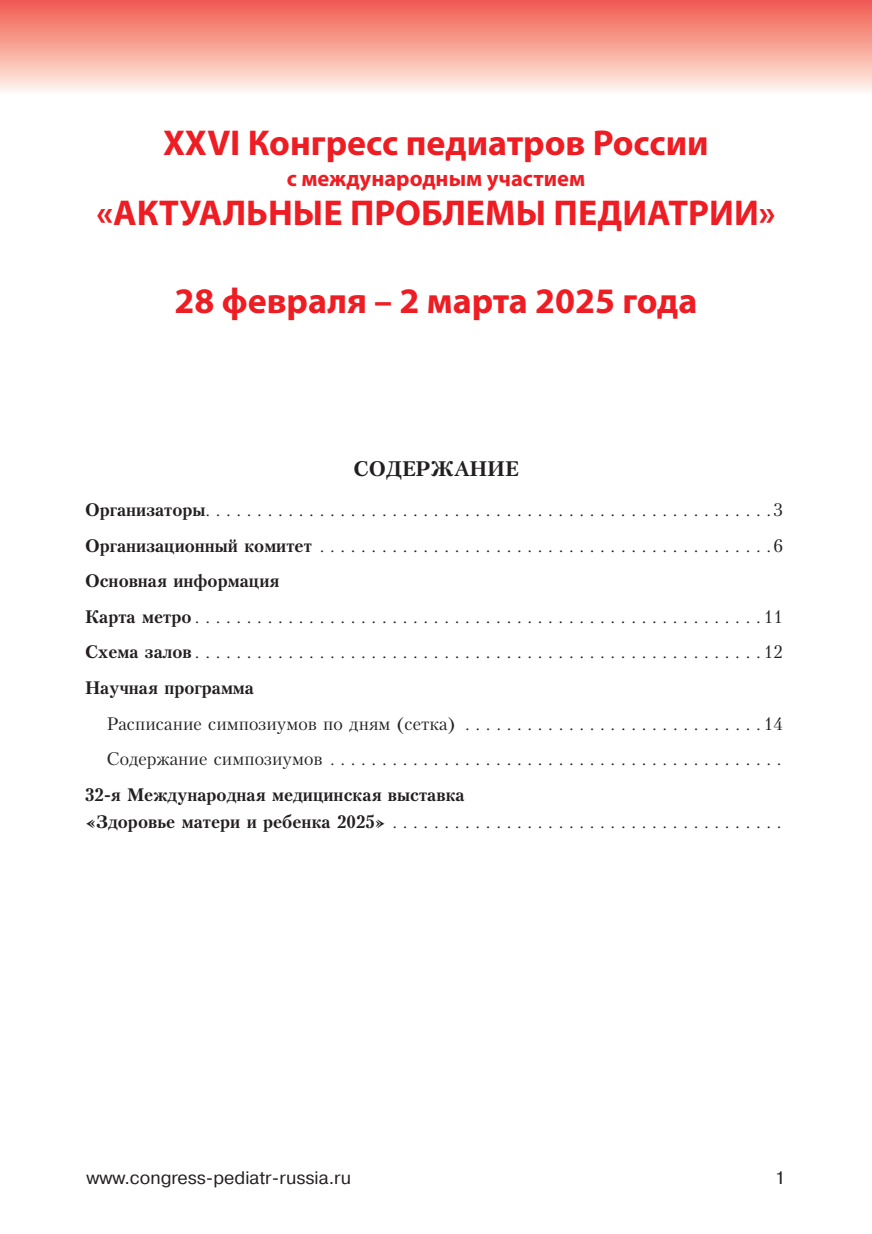
<style>
.page{position:relative;width:872px;height:1234px;background:#fff}
.page>*{position:absolute;margin:0;border:0;box-sizing:border-box;transform-origin:0 0}
.t1{font:700 36px "Myriad Pro";color:#ee1d23}
.t2{font:700 22.5px "Myriad Pro";color:#ee1d23}
.t3{font:21px "Petersburg Bold Cyrillic";color:#231f20}
.t4{font:18px "Petersburg Cyrillic";color:#231f20}
.t5{font:18px/27px "Petersburg Bold Cyrillic";color:#231f20}
.t6{font:18px "Pragmatica";color:#231f20}
.s1{font-family:"Petersburg Bold Cyrillic"}
.s2{font-family:"Petersburg Cyrillic"}
</style>
<div class="page">
<div style="left:0;top:0;width:872px;height:94px;background:linear-gradient(to bottom,#f0584a,#fff6ec)"></div>
<p class="t1" style="left:163px;top:119px;width:547px">XXVI Конгресс педиатров России</p>
<p class="t2" style="left:287px;top:164px;width:300px">с международным участием</p>
<p class="t1" style="left:96px;top:189px;width:680px">«АКТУАЛЬНЫЕ ПРОБЛЕМЫ ПЕДИАТРИИ»</p>
<p class="t1" style="left:174px;top:277px;width:524px">28 февраля – 2 марта 2025 года</p>
<p class="t3" style="left:353px;top:457px;width:167px">СОДЕРЖАНИЕ</p>
<p class="t4" style="left:85px;top:500px;width:699px"><span class="s1">Организаторы</span> . . . . . . . . . . . . . . . . . . . . . . . . . . . . . . . . . . . . . . . . . . . . . . . . . . . . . . 3</p>
<p class="t4" style="left:85px;top:535px;width:699px"><span class="s1">Организационный комитет</span> . . . . . . . . . . . . . . . . . . . . . . . . . . . . . . . . . . . . . . . . . . . 6</p>
<p class="t5" style="left:85px;top:567px;width:196px">Основная информация</p>
<p class="t4" style="left:85px;top:606px;width:699px"><span class="s1">Карта метро</span> . . . . . . . . . . . . . . . . . . . . . . . . . . . . . . . . . . . . . . . . . . . . . . . . . . . . . . 11</p>
<p class="t4" style="left:85px;top:642px;width:699px"><span class="s1">Схема залов</span> . . . . . . . . . . . . . . . . . . . . . . . . . . . . . . . . . . . . . . . . . . . . . . . . . . . . . . 12</p>
<p class="t5" style="left:85px;top:674px;width:171px">Научная программа</p>
<p class="t4" style="left:106px;top:713px;width:678px">Расписание симпозиумов по дням (сетка) . . . . . . . . . . . . . . . . . . . . . . . . . . . . 14</p>
<p class="t4" style="left:106px;top:748px;width:666px">Содержание симпозиумов . . . . . . . . . . . . . . . . . . . . . . . . . . . . . . . . . . . . . . . . . . .</p>
<p class="t5" style="left:85px;top:780px;width:687px">32-я Международная медицинская выставка<br>«Здоровье матери и ребенка 2025» <span class="s2">. . . . . . . . . . . . . . . . . . . . . . . . . . . . . . . . . . . . .</span></p>
<p class="t6" style="left:87px;top:1166px;width:266px">www.congress-pediatr-russia.ru</p>
<p class="t6" style="left:775px;top:1166px;width:12px">1</p>
</div>
